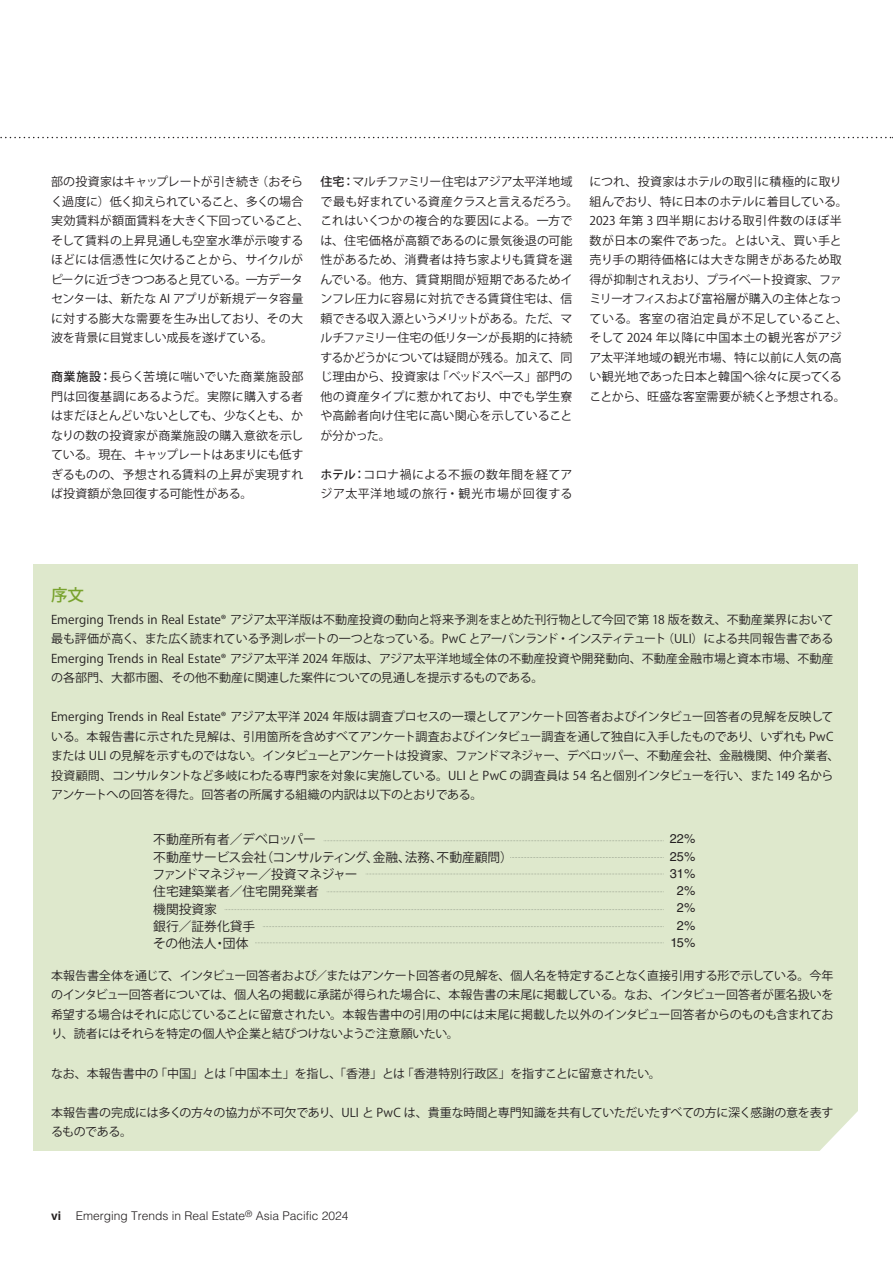
<style>
.page{position:relative;width:893px;height:1263px;background:#fff}
.page>*{position:absolute;margin:0;border:0;box-sizing:border-box;transform-origin:0 0}
.t1{font:500 16.5px "Koz Go Pro";color:#78a22d}
.t2{font:12.75px/17.2px "Koz Go Pro";color:#231f20}
.t3{font:12.75px/17.2px "Helvetica LT Std";color:#231f20;text-align:center}
.t4{font:12px/19.5px "Koz Go Pro";letter-spacing:-.01em;color:#231f20}
.t5{font:300 12px "Helvetica LT Std";color:#231f20}
.t6{font:12px/19.5px "Koz Go Pro";letter-spacing:.045em;color:#231f20}
.s1{font-weight:500}
.s2{font-weight:700}
</style>
<div class="page">
<svg style="left:0;top:137px;width:893px;height:1px"></svg>
<div style="left:33px;top:564px;width:825px;height:587px;background:#dee8cc"></div>
<svg style="left:820px;top:1111px;width:38px;height:40px"></svg>
<svg style="left:324px;top:840px;width:338px;height:1px"></svg>
<svg style="left:366px;top:874px;width:296px;height:1px"></svg>
<svg style="left:225px;top:909px;width:437px;height:1px"></svg>
<svg style="left:510px;top:857px;width:152px;height:1px"></svg>
<svg style="left:327px;top:891px;width:335px;height:1px"></svg>
<svg style="left:263px;top:926px;width:399px;height:1px"></svg>
<svg style="left:255px;top:942px;width:407px;height:1px"></svg>
<p class="t4" style="left:51px;top:172px;width:260px">部の投資家はキャップレートが引き続き（おそらく過度に）低く抑えられていること、多くの場合実効賃料が額面賃料を大きく下回っていること、そして賃料の上昇⾒通しも空室水準が示唆するほどには信憑性に欠けることから、サイクルがピークに近づきつつあると⾒ている。一方データセンターは、新たな AI アプリが新規データ容量に対する膨大な需要を生み出しており、その大波を背景に目覚ましい成長を遂げている。</p>
<p class="t4" style="left:51px;top:367px;width:254px;text-align:justify"><span class="s1">商業施設：</span>長らく苦境に喘いでいた商業施設部門は回復基調にあるようだ。実際に購入する者はまだほとんどいないとしても、少なくとも、かなりの数の投資家が商業施設の購入意欲を示している。現在、キャップレートはあまりにも低すぎるものの、予想される賃料の上昇が実現すれば投資額が急回復する可能性がある。</p>
<p class="t4" style="left:320px;top:172px;width:260px"><span class="s1">住宅：</span>マルチファミリー住宅はアジア太平洋地域で最も好まれている資産クラスと言えるだろう。これはいくつかの複合的な要因による。一方では、住宅価格が高額であるのに景気後退の可能性があるため、消費者は持ち家よりも賃貸を選んでいる。他方、賃貸期間が短期であるためインフレ圧力に容易に対抗できる賃貸住宅は、信頼できる収入源というメリットがある。ただ、マルチファミリー住宅の低リターンが長期的に持続するかどうかについては疑問が残る。加えて、同じ理由から、投資家は「ベッドスペース」部門の他の資産タイプに惹かれており、中でも学生寮や高齢者向け住宅に高い関心を示していることが分かった。</p>
<p class="t6" style="left:320px;top:465px;width:254px"><span class="s1">ホテル：</span>コロナ禍による不振の数年間を経てアジア太平洋地域の旅行・観光市場が回復する</p>
<p class="t4" style="left:590px;top:172px;width:260px">につれ、投資家はホテルの取引に積極的に取り組んでおり、特に日本のホテルに着目している。<br>2023 年第 3 四半期における取引件数のほぼ半数が日本の案件であった。とはいえ、買い手と売り手の期待価格には大きな開きがあるため取得が抑制されえおり、プライベート投資家、ファミリーオフィスおよび富裕層が購入の主体となっている。客室の宿泊定員が不足していること、そして 2024 年以降に中国本土の観光客がアジア太平洋地域の観光市場、特に以前に人気の高い観光地であった日本と韓国へ徐々に戻ってくることから、旺盛な客室需要が続くと予想される。</p>
<h1 class="t1" style="left:51px;top:584px;width:34px">序文</h1>
<p class="t4" style="left:51px;top:610px;width:784px;text-align:justify">Emerging Trends in Real Estate® アジア太平洋版は不動産投資の動向と将来予測をまとめた刊行物として今回で第 18 版を数え、不動産業界において最も評価が高く、また広く読まれている予測レポートの一つとなっている。PwC とアーバンランド・インスティテュート（ULI）による共同報告書であるEmerging Trends in Real Estate® アジア太平洋 2024 年版は、アジア太平洋地域全体の不動産投資や開発動向、不動産金融市場と資本市場、不動産の各部門、大都市圏、その他不動産に関連した案件についての⾒通しを提示するものである。</p>
<p class="t4" style="left:51px;top:707px;width:790px">Emerging Trends in Real Estate® アジア太平洋 2024 年版は調査プロセスの一環としてアンケート回答者およびインタビュー回答者の⾒解を反映している。本報告書に示された⾒解は、引用箇所を含めすべてアンケート調査およびインタビュー調査を通して独自に入手したものであり、いずれも PwCまたは ULI の⾒解を示すものではない。インタビューとアンケートは投資家、ファンドマネジャー、デベロッパー、不動産会社、金融機関、仲介業者、投資顧問、コンサルタントなど多岐にわたる専門家を対象に実施している。ULI と PwC の調査員は 54 名と個別インタビューを行い、また 149 名からアンケートへの回答を得た。回答者の所属する組織の内訳は以下のとおりである。</p>
<p class="t2" style="left:153px;top:831px;width:362px">不動産所有者／デベロッパー<br>不動産サービス会社（コンサルティング、金融、法務、不動産顧問）ファンドマネジャー／投資マネジャー<br>住宅建築業者／住宅開発業者<br>機関投資家<br>銀行／証券化貸手<br>その他法人・団体</p>
<p class="t3" style="left:670px;top:830px;width:27px">22%<br>25%<br>31%<br>2%<br>2%<br>2%<br>15%</p>
<p class="t4" style="left:51px;top:966px;width:784px;text-align:justify">本報告書全体を通じて、インタビュー回答者および／またはアンケート回答者の⾒解を、個人名を特定することなく直接引用する形で示している。今年のインタビュー回答者については、個人名の掲載に承諾が得られた場合に、本報告書の末尾に掲載している。なお、インタビュー回答者が匿名扱いを希望する場合はそれに応じていることに留意されたい。本報告書中の引用の中には末尾に掲載した以外のインタビュー回答者からのものも含まれており、読者にはそれらを特定の個人や企業と結びつけないようご注意願いたい。</p>
<p class="t4" style="left:51px;top:1064px;width:611px">なお、本報告書中の「中国」とは「中国本土」を指し、「香港」とは「香港特別行政区」を指すことに留意されたい。</p>
<p class="t4" style="left:51px;top:1103px;width:784px">本報告書の完成には多くの方々の協力が不可欠であり、ULI と PwC は、貴重な時間と専門知識を共有していただいたすべての方に深く感謝の意を表するものである。</p>
<p class="t5" style="left:51px;top:1209px;width:299px"><span class="s2">vi</span> Emerging Trends in Real Estate<sup>®</sup> Asia Pacific 2024</p>
</div>
